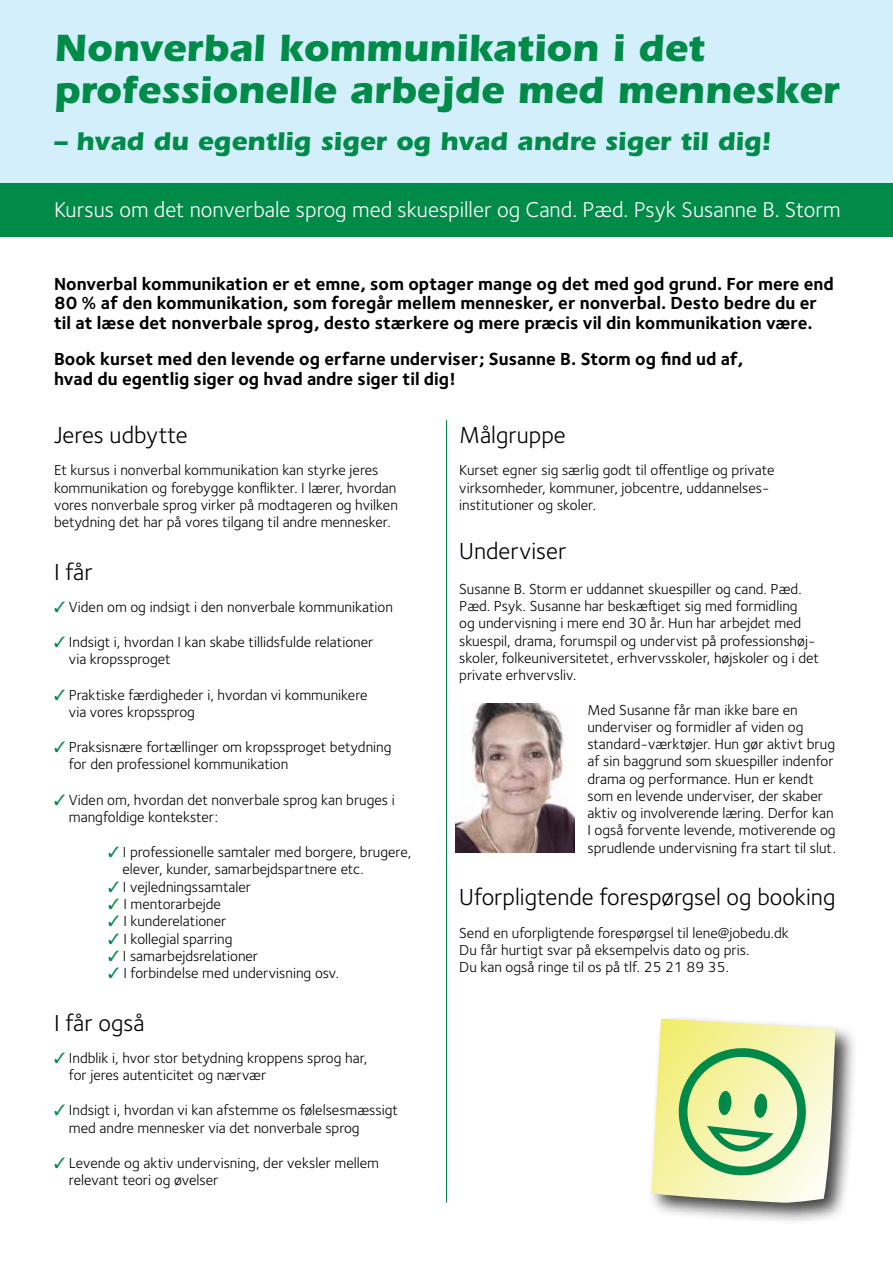
<style>
.page{position:relative;width:893px;height:1263px;background:#fff}
.page>*{position:absolute;margin:0;border:0;box-sizing:border-box;transform-origin:0 0}
.t1{font:700 39.3px/42px "Itc Eras";color:#008b49}
.t2{font:700 26.55px "Itc Eras";color:#008b49}
.t3{font:24px "Foundry Sterling";color:#000}
.t4{font:22.2px "Foundry Sterling";color:#fff}
.t5{font:700 18.15px/19.8px "Foundry Sterling";color:#000}
.t6{font:15px/17.2px "Foundry Sterling";color:#000}
.s1{color:#008b49}
</style>
<div class="page">
<div style="left:0;top:0;width:893px;height:190px;background:#d4effc"></div>
<div style="left:0;top:183px;width:893px;height:54px;background:#008b49"></div>
<div style="left:647px;top:1014px;width:211px;height:212px;background:#000;opacity:.75"></div>
<svg style="left:651px;top:1018px;width:184px;height:185px"></svg>
<hr style="left:446px;top:420px;width:1px;height:782px;background:#008b49">
<img style="left:455px;top:704px;width:120px;height:148px">
<h1 class="t1" style="left:54px;top:27px;width:787px">Nonverbal kommunikation i det professionelle arbejde med mennesker</h1>
<h2 class="t2" style="left:54px;top:125px;width:718px">– hvad du egentlig siger og hvad andre siger til dig!</h2>
<h3 class="t4" style="left:54px;top:197px;width:788px">Kursus om det nonverbale sprog med skuespiller og Cand. Pæd. Psyk Susanne B. Storm</h3>
<p class="t5" style="left:54px;top:274px;width:781px">Nonverbal kommunikation er et emne, som optager mange og det med god grund. For mere end<br>80 % af den kommunikation, som foregår mellem mennesker, er nonverbal. Desto bedre du er til at læse det nonverbale sprog, desto stærkere og mere præcis vil din kommunikation være.</p>
<p class="t5" style="left:54px;top:350px;width:691px">Book kurset med den levende og erfarne underviser; Susanne B. Storm og find ud af, hvad du egentlig siger og hvad andre siger til dig!</p>
<h3 class="t3" style="left:54px;top:421px;width:135px">Jeres udbytte</h3>
<p class="t6" style="left:54px;top:462px;width:345px">Et kursus i nonverbal kommunikation kan styrke jeres kommunikation og forebygge konflikter. I lærer, hvordan vores nonverbale sprog virker på modtageren og hvilken betydning det har på vores tilgang til andre mennesker.</p>
<h3 class="t3" style="left:54px;top:558px;width:40px">I får</h3>
<p class="t6" style="left:54px;top:598px;width:340px"><span class="s1">✓</span> Viden om og indsigt i den nonverbale kommunikation</p>
<p class="t6" style="left:69px;top:634px;width:306px;text-indent:-15px"><span class="s1">✓</span> Indsigt i, hvordan I kan skabe tillidsfulde relationer via kropssproget</p>
<p class="t6" style="left:69px;top:686px;width:300px;text-indent:-15px"><span class="s1">✓</span> Praktiske færdigheder i, hvordan vi kommunikere via vores kropssprog</p>
<p class="t6" style="left:69px;top:739px;width:324px;text-indent:-15px"><span class="s1">✓</span> Praksisnære fortællinger om kropssproget betydning for den professionel kommunikation</p>
<p class="t6" style="left:69px;top:791px;width:327px;text-indent:-15px"><span class="s1">✓</span> Viden om, hvordan det nonverbale sprog kan bruges i mangfoldige kontekster:</p>
<p class="t6" style="left:122px;top:844px;width:290px;text-indent:-14px"><span class="s1">✓</span> I professionelle samtaler med borgere, brugere, elever, kunder, samarbejdspartnere etc.</p>
<p class="t6" style="left:108px;top:878px;width:145px"><span class="s1">✓</span> I vejledningssamtaler</p>
<p class="t6" style="left:108px;top:895px;width:114px"><span class="s1">✓</span> I mentorarbejde</p>
<p class="t6" style="left:108px;top:913px;width:120px"><span class="s1">✓</span> I kunderelationer</p>
<p class="t6" style="left:108px;top:930px;width:126px"><span class="s1">✓</span> I kollegial sparring</p>
<p class="t6" style="left:108px;top:947px;width:152px"><span class="s1">✓</span> I samarbejdsrelationer</p>
<p class="t6" style="left:108px;top:964px;width:233px"><span class="s1">✓</span> I forbindelse med undervisning osv.</p>
<h3 class="t3" style="left:54px;top:1008px;width:92px">I får også</h3>
<p class="t6" style="left:69px;top:1049px;width:300px;text-indent:-15px"><span class="s1">✓</span> Indblik i, hvor stor betydning kroppens sprog har, for jeres autenticitet og nærvær</p>
<p class="t6" style="left:69px;top:1102px;width:331px;text-indent:-15px"><span class="s1">✓</span> Indsigt i, hvordan vi kan afstemme os følelsesmæssigt med andre mennesker via det nonverbale sprog</p>
<p class="t6" style="left:69px;top:1154px;width:312px;text-indent:-15px"><span class="s1">✓</span> Levende og aktiv undervisning, der veksler mellem relevant teori og øvelser</p>
<h3 class="t3" style="left:459px;top:421px;width:108px">Målgruppe</h3>
<p class="t6" style="left:459px;top:462px;width:317px">Kurset egner sig særlig godt til offentlige og private virksomheder, kommuner, jobcentre, uddannelses&shy;institutioner og skoler.</p>
<h3 class="t3" style="left:459px;top:537px;width:109px">Underviser</h3>
<p class="t6" style="left:459px;top:580px;width:361px">Susanne B. Storm er uddannet skuespiller og cand. Pæd.<br>Pæd. Psyk. Susanne har beskæftiget sig med formidling<br>og undervisning i mere end 30 år. Hun har arbejdet med skuespil, drama, forumspil og undervist på professionshøj&shy;skoler, folkeuniversitetet, erhvervsskoler, højskoler og i det private erhvervsliv.</p>
<p class="t6" style="left:587px;top:701px;width:250px">Med Susanne får man ikke bare en underviser og formidler af viden og standard-værktøjer. Hun gør aktivt brug af sin baggrund som skuespiller indenfor drama og performance. Hun er kendt som en levende underviser, der skaber aktiv og involverende læring. Derfor kan I også forvente levende, motiverende og sprudlende undervisning fra start til slut.</p>
<h3 class="t3" style="left:459px;top:883px;width:378px">Uforpligtende forespørgsel og booking</h3>
<p class="t6" style="left:459px;top:924px;width:331px">Send en uforpligtende forespørgsel til lene@jobedu.dk<br>Du får hurtigt svar på eksempelvis dato og pris.<br>Du kan også ringe til os på tlf. 25 21 89 35.</p>
</div>
